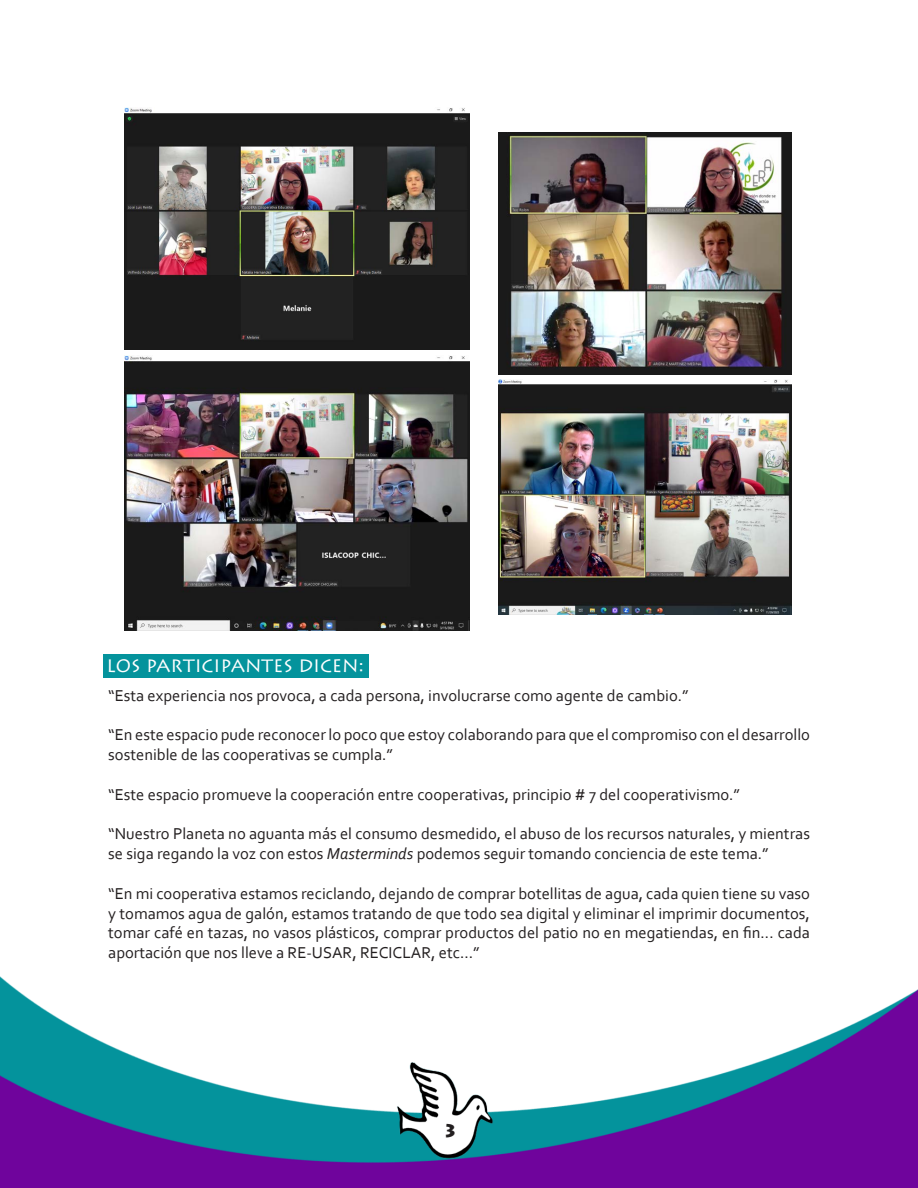
<style>
.page{position:relative;width:918px;height:1188px;background:#fff}
.page>*{position:absolute;margin:0;border:0;box-sizing:border-box;transform-origin:0 0}
.t1{font:18px "Lithos Pro";color:#fff}
.t2{font:900 18px "Lithos Pro";color:#231f20}
.t3{font:16.5px/19.8px "Corbel";color:#231f20}
.s1{font-style:italic}
</style>
<div class="page">
<img style="left:0;top:107px;width:918px;height:1081px">
<img style="left:125px;top:108px;width:344px;height:241px">
<img style="left:498px;top:132px;width:293px;height:243px">
<img style="left:125px;top:355px;width:344px;height:276px">
<img style="left:498px;top:379px;width:293px;height:235px">
<div style="left:103px;top:654px;width:266px;height:23px;background:#04939c"></div>
<p class="t1" style="left:106px;top:655px;width:259px">LOS PARTICIPANTES DICEN:</p>
<p class="t3" style="left:108px;top:685px;width:582px">“Esta experiencia nos provoca, a cada persona, involucrarse como agente de cambio.”</p>
<p class="t3" style="left:108px;top:725px;width:703px">“En este espacio pude reconocer lo poco que estoy colaborando para que el compromiso con el desarrollo sostenible de las cooperativas se cumpla.”</p>
<p class="t3" style="left:108px;top:784px;width:633px">“Este espacio promueve la cooperación entre cooperativas, principio # 7 del cooperativismo.”</p>
<p class="t3" style="left:108px;top:824px;width:703px">“Nuestro Planeta no aguanta más el consumo desmedido, el abuso de los recursos naturales, y mientras se siga regando la voz con estos <span class="s1">Masterminds</span> podemos seguir tomando conciencia de este tema.”</p>
<p class="t3" style="left:108px;top:883px;width:703px;text-align:justify">“En mi cooperativa estamos reciclando, dejando de comprar botellitas de agua, cada quien tiene su vaso y tomamos agua de galón, estamos tratando de que todo sea digital y eliminar el imprimir documentos, tomar café en tazas, no vasos plásticos, comprar productos del patio no en megatiendas, en fin... cada aportación que nos lleve a RE-USAR, RECICLAR, etc…”</p>
<p class="t2" style="left:443px;top:1120px;width:16px">3</p>
</div>
